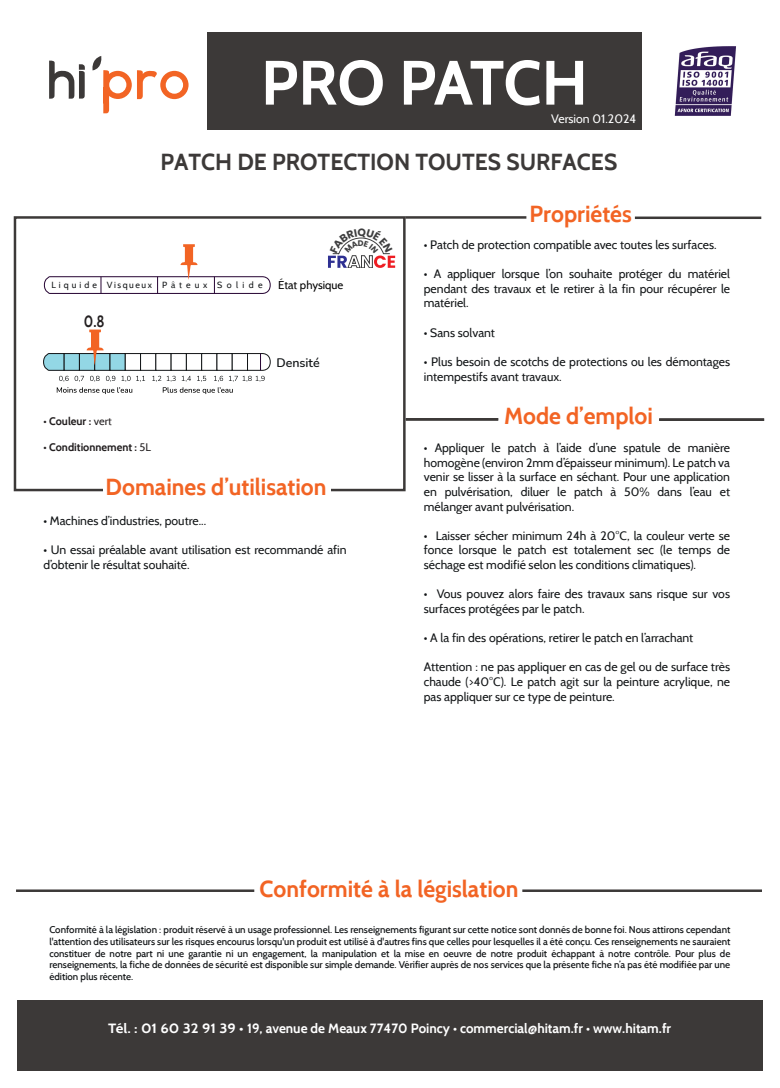
<style>
.page{position:relative;width:780px;height:1088px;background:#fff}
.page>*{position:absolute;margin:0;border:0;box-sizing:border-box;transform-origin:0 0}
.t1{font:700 62.5px "Cabin";letter-spacing:-.005em;color:#fff}
.t2{font:700 23.12px "Cabin";color:#f26424}
.t3{font:700 23.12px "Cabin";color:#3c3938}
.t4{font:700 16.25px "Cabin";color:#231f20;scale:.83 1}
.t5{font:700 13.38px "Cabin";color:#fff;scale:1.11 1}
.t6{font:600 12.38px "Nunito";color:#111416}
.t7{font:12.12px/14.6px "Cabin";color:#111416;text-align:justify}
.t8{font:12.12px "Cabin";color:#fff}
.t9{font:11.38px "Cabin";color:#000001}
.t10{font:700 11px "Cabin";color:#231f20}
.t11{font:500 9.75px/11.8px "Cabin";color:#111416;text-align:justify}
.t12{font:8.88px "Cabin";letter-spacing:.34em;color:#111416}
.s1{font-weight:400}
</style>
<div class="page">
<div style="left:207px;top:32px;width:434px;height:98px;background:#3c3938"></div>
<div style="left:14px;top:216px;width:391px;height:275px;border:2px solid #3c3938"></div>
<div style="left:104px;top:472px;width:227px;height:31px;background:#fff"></div>
<div style="left:17px;top:1000px;width:745px;height:70px;background:#3c3938"></div>
<hr style="left:635px;top:216px;width:126px;height:3px;background:#3c3938">
<hr style="left:405px;top:216px;width:121px;height:3px;background:#3c3938">
<hr style="left:659px;top:418px;width:105px;height:3px;background:#3c3938">
<hr style="left:406px;top:418px;width:92px;height:3px;background:#3c3938">
<hr style="left:16px;top:889px;width:238px;height:3px;background:#3c3938">
<hr style="left:522px;top:889px;width:240px;height:3px;background:#3c3938">
<svg style="left:43px;top:244px;width:228px;height:50px"></svg>
<div style="left:160px;top:71px;width:28px;height:28px;background:#f26424;border-radius:50%"></div>
<div style="left:166px;top:76px;width:17px;height:18px;background:#fff;border-radius:50%"></div>
<svg style="left:92px;top:56px;width:65px;height:57px"></svg>
<svg style="left:49px;top:61px;width:36px;height:38px"></svg>
<img style="left:674px;top:46px;width:62px;height:70px">
<div style="left:140px;top:353px;width:16px;height:17px;background:#fff;border:1px solid #111416"></div>
<svg style="left:152px;top:353px;width:118px;height:41px"></svg>
<svg style="left:43px;top:330px;width:102px;height:64px"></svg>
<svg style="left:328px;top:237px;width:67px;height:31px"></svg>
<h1 class="t1" style="left:261px;top:45px;width:328px">PRO PATCH</h1>
<p class="t8" style="left:551px;top:112px;width:86px">Version 01.2024</p>
<h2 class="t3" style="left:160px;top:148px;width:458px">PATCH DE PROTECTION TOUTES SURFACES</h2>
<p class="t12" style="left:51px;top:279px;width:213px">Liquide Visqueux Pâteux Solide</p>
<p class="t9" style="left:278px;top:278px;width:67px">État physique</p>
<h3 class="t4" style="left:84px;top:311px;width:26px">0.8</h3>
<p class="t10" style="left:43px;top:414px;width:70px">• Couleur : <span class="s1">vert</span></p>
<p class="t10" style="left:43px;top:441px;width:109px">• Conditionnement : <span class="s1">5L</span></p>
<p class="t6" style="left:276px;top:354px;width:45px">Densité</p>
<h2 class="t2" style="left:106px;top:473px;width:222px">Domaines d’utilisation</h2>
<p class="t7" style="left:43px;top:513px;width:164px">• Machines d’industries, poutre...</p>
<p class="t7" style="left:43px;top:542px;width:304px">• Un essai préalable avant utilisation est recommandé afin d’obtenir le résultat souhaité.</p>
<h2 class="t2" style="left:529px;top:200px;width:104px">Propriétés</h2>
<p class="t7" style="left:424px;top:237px;width:294px">• Patch de protection compatible avec toutes les surfaces.</p>
<p class="t7" style="left:424px;top:267px;width:308px">• A appliquer lorsque l’on souhaite protéger du matériel pendant des travaux et le retirer à la fin pour récupérer le matériel.</p>
<p class="t7" style="left:424px;top:325px;width:73px">• Sans solvant</p>
<p class="t7" style="left:424px;top:354px;width:308px">• Plus besoin de scotchs de protections ou les démontages intempestifs avant travaux.</p>
<h2 class="t2" style="left:504px;top:402px;width:150px">Mode d’emploi</h2>
<p class="t7" style="left:424px;top:440px;width:308px">• Appliquer le patch à l’aide d’une spatule de manière homogène (environ 2mm d’épaisseur minimum). Le patch va venir se lisser à la surface en séchant. Pour une application en pulvérisation, diluer le patch à 50% dans l’eau et mélanger avant pulvérisation.</p>
<p class="t7" style="left:424px;top:528px;width:308px">• Laisser sécher minimum 24h à 20°C, la couleur verte se fonce lorsque le patch est totalement sec (le temps de séchage est modifié selon les conditions climatiques).</p>
<p class="t7" style="left:424px;top:587px;width:308px">• Vous pouvez alors faire des travaux sans risque sur vos surfaces protégées par le patch.</p>
<p class="t7" style="left:424px;top:630px;width:271px">• A la fin des opérations, retirer le patch en l’arrachant</p>
<p class="t7" style="left:424px;top:660px;width:308px">Attention : ne pas appliquer en cas de gel ou de surface très chaude (&gt;40°C). Le patch agit sur la peinture acrylique, ne pas appliquer sur ce type de peinture.</p>
<h2 class="t2" style="left:260px;top:875px;width:260px">Conformité à la législation</h2>
<p class="t11" style="left:49px;top:924px;width:682px">Conformité à la législation : produit réservé à un usage professionnel. Les renseignements figurant sur cette notice sont donnés de bonne foi. Nous attirons cependant l'attention des utilisateurs sur les risques encourus lorsqu'un produit est utilisé à d'autres fins que celles pour lesquelles il a été conçu. Ces renseignements ne sauraient constituer de notre part ni une garantie ni un engagement, la manipulation et la mise en oeuvre de notre produit échappant à notre contrôle. Pour plus de renseignements, la fiche de données de sécurité est disponible sur simple demande. Vérifier auprès de nos services que la présente fiche n’a pas été modifiée par une édition plus récente.</p>
<p class="t5" style="left:108px;top:1020px;width:508px">Tél. : 01 60 32 91 39 • 19, avenue de Meaux 77470 Poincy • commercial@hitam.fr • www.hitam.fr</p>
</div>
